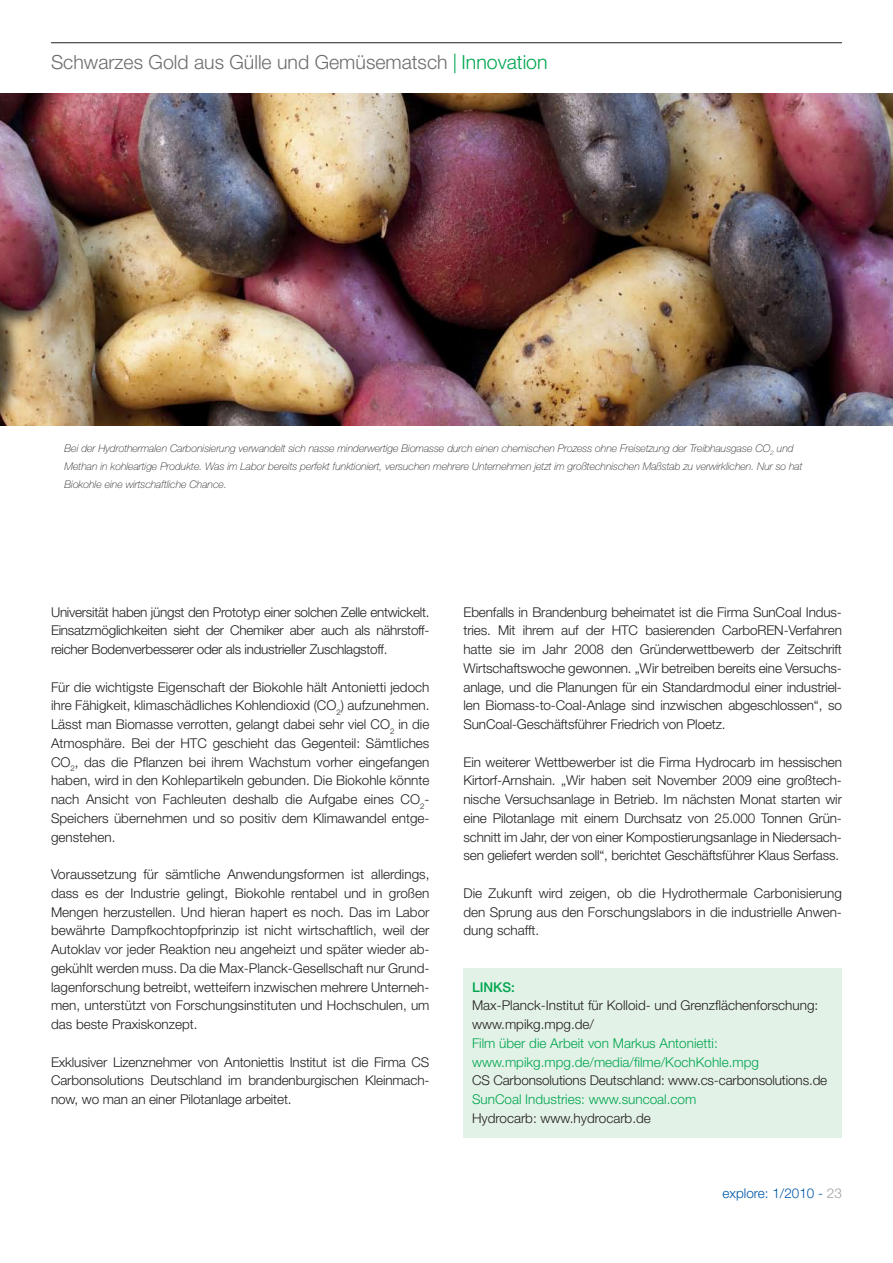
<style>
.page{position:relative;width:893px;height:1263px;background:#fff}
.page>*{position:absolute;margin:0;border:0;box-sizing:border-box;transform-origin:0 0}
.t1{font:300 19.5px "Helvetica Neue LT Std";color:#6c6d70}
.t2{font:300 13.5px/18.8px "Helvetica Neue LT Std";color:#231f20;text-align:justify}
.t3{font:300 13.5px "Helvetica Neue LT Std";color:#0157a8}
.t4{font:italic 100 10.5px/18px "Helvetica Neue LT Std";color:#231f20}
.s1{color:#00a54f}
.s2{font-weight:500;color:#00a54f}
.s3{color:#9d9fa2}
</style>
<div class="page">
<img style="left:0;top:94px;width:893px;height:331px">
<hr style="left:51px;top:42px;width:791px;height:1px;background:#231f20">
<div style="left:463px;top:968px;width:379px;height:169px;background:#e3f2e7"></div>
<p class="t1" style="left:51px;top:50px;width:498px">Schwarzes Gold aus Gülle und Gemüsematsch <span class="s1">| Innovation</span></p>
<p class="t4" style="left:65px;top:439px;width:739px">Bei der Hydrothermalen Carbonisierung verwandelt sich nasse minderwertige Biomasse durch einen chemischen Prozess ohne Freisetzung der Treibhausgase CO<sub>2</sub> und<br>Methan in kohleartige Produkte. Was im Labor bereits perfekt funktioniert, versuchen mehrere Unternehmen jetzt im großtechnischen Maßstab zu verwirklichen. Nur so hat<br>Biokohle eine wirtschaftliche Chance.</p>
<p class="t2" style="left:51px;top:602px;width:380px">Universität haben jüngst den Prototyp einer solchen Zelle entwickelt.<br>Einsatzmöglichkeiten sieht der Chemiker aber auch als nährstoff&shy;reicher Bodenverbesserer oder als industrieller Zuschlagstoff.</p>
<p class="t2" style="left:51px;top:677px;width:380px">Für die wichtigste Eigenschaft der Biokohle hält Antonietti jedoch ihre Fähigkeit, klimaschädliches Kohlendioxid (CO<sub>2</sub>) aufzunehmen.<br>Lässt man Biomasse verrotten, gelangt dabei sehr viel CO<sub>2</sub> in die Atmosphäre. Bei der HTC geschieht das Gegenteil: Sämtliches CO<sub>2</sub>, das die Pflanzen bei ihrem Wachstum vorher eingefangen haben, wird in den Kohlepartikeln gebunden. Die Biokohle könnte nach Ansicht von Fachleuten deshalb die Aufgabe eines CO<sub>2</sub>- Speichers übernehmen und so positiv dem Klimawandel entge&shy;genstehen.</p>
<p class="t2" style="left:51px;top:865px;width:380px">Voraussetzung für sämtliche Anwendungsformen ist allerdings, dass es der Industrie gelingt, Biokohle rentabel und in großen Mengen herzustellen. Und hieran hapert es noch. Das im Labor bewährte Dampfkochtopfprinzip ist nicht wirtschaftlich, weil der Autoklav vor jeder Reaktion neu angeheizt und später wieder ab&shy;gekühlt werden muss. Da die Max-Planck-Gesellschaft nur Grund&shy;lagenforschung betreibt, wetteifern inzwischen mehrere Unterneh&shy;men, unterstützt von Forschungsinstituten und Hochschulen, um das beste Praxiskonzept.</p>
<p class="t2" style="left:51px;top:1052px;width:380px">Exklusiver Lizenznehmer von Antoniettis Institut ist die Firma CS Carbonsolutions Deutschland im brandenburgischen Kleinmach&shy;now, wo man an einer Pilotanlage arbeitet.</p>
<p class="t2" style="left:463px;top:602px;width:380px">Ebenfalls in Brandenburg beheimatet ist die Firma SunCoal Indus&shy;tries. Mit ihrem auf der HTC basierenden CarboREN-Verfahren hatte sie im Jahr 2008 den Gründerwettbewerb der Zeitschrift Wirtschaftswoche gewonnen. „Wir betreiben bereits eine Versuchs&shy;anlage, und die Planungen für ein Standardmodul einer industriel&shy;len Biomass-to-Coal-Anlage sind inzwischen abgeschlossen“, so SunCoal-Geschäftsführer Friedrich von Ploetz.</p>
<p class="t2" style="left:463px;top:752px;width:380px">Ein weiterer Wettbewerber ist die Firma Hydrocarb im hessischen Kirtorf-Arnshain. „Wir haben seit November 2009 eine großtech&shy;nische Versuchsanlage in Betrieb. Im nächsten Monat starten wir eine Pilotanlage mit einem Durchsatz von 25.000 Tonnen Grün&shy;schnitt im Jahr, der von einer Kompostierungsanlage in Niedersach&shy;sen geliefert werden soll“, berichtet Geschäftsführer Klaus Serfass.</p>
<p class="t2" style="left:463px;top:883px;width:380px">Die Zukunft wird zeigen, ob die Hydrothermale Carbonisierung den Sprung aus den Forschungslabors in die industrielle Anwen&shy;dung schafft.</p>
<p class="t2" style="left:472px;top:977px;width:357px;text-align:left"><span class="s2">LINKS:<br></span>Max-Planck-Institut für Kolloid- und Grenzflächenforschung: www.mpikg.mpg.de/<br><span class="s1">Film über die Arbeit von Markus Antonietti: www.mpikg.mpg.de/media/filme/KochKohle.mpg<br></span>CS Carbonsolutions Deutschland: www.cs-carbonsolutions.de <span class="s1">SunCoal Industries: www.suncoal.com<br></span>Hydrocarb: www.hydrocarb.de</p>
<p class="t3" style="left:723px;top:1185px;width:121px">explore: 1/2010 - <span class="s3">23</span></p>
</div>
